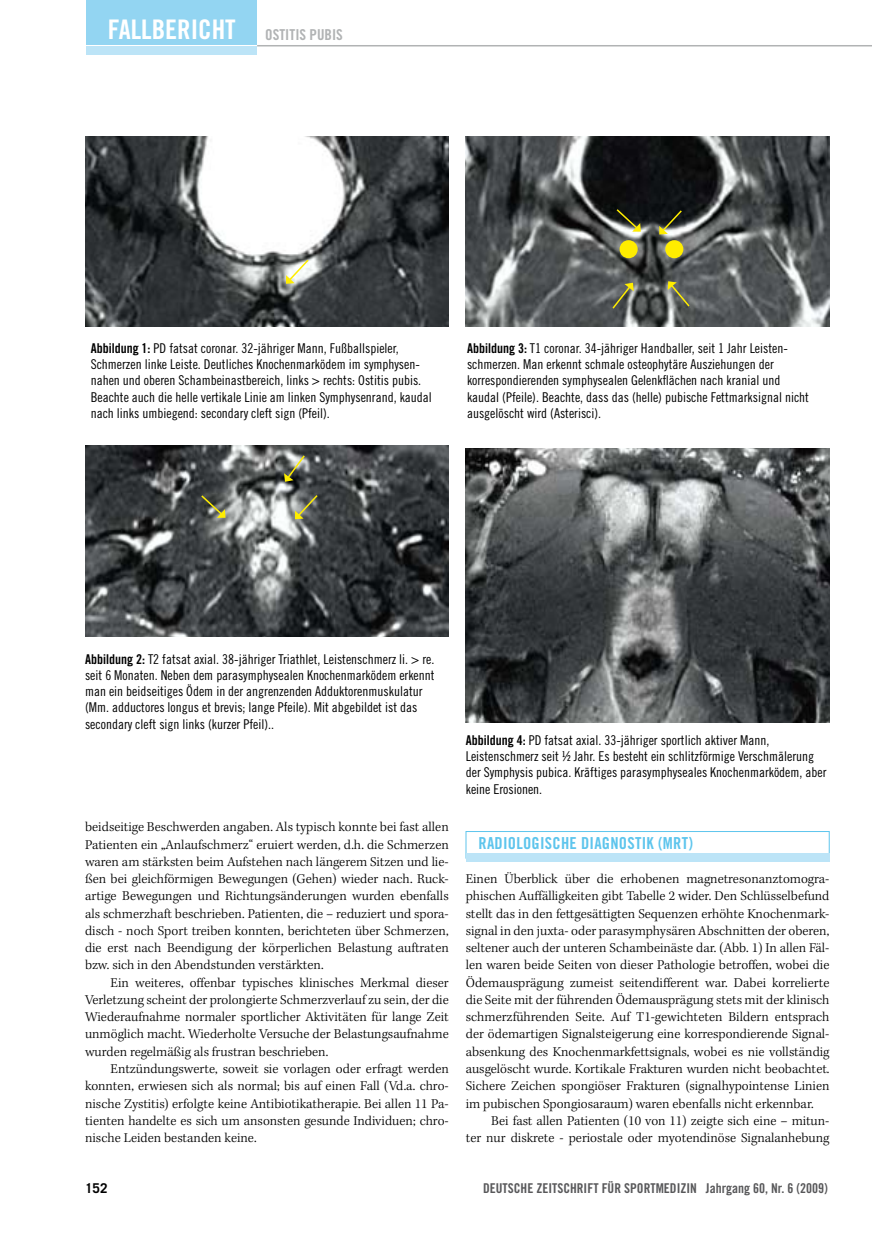
<style>
.page{position:relative;width:872px;height:1234px;background:#fff}
.page>*{position:absolute;margin:0;border:0;box-sizing:border-box;transform-origin:0 0}
.t1{font:16.5px "Trade Gothic LT Std Bd Cn 20";letter-spacing:.015em;color:#5ec5ed}
.t2{font:15px "Trade Gothic LT Std Bd Cn 20";color:#b1b3b4}
.t3{font:300 13.8px/17.2px "Kepler Std";color:#000;text-align:justify}
.t4{font:13.5px/16.2px "Trade Gothic LT Std Cn 18";color:#000}
.t5{font:13.5px "Trade Gothic LT Std Bd Cn 20";color:#58585a}
.t6{font:700 13.5px "Trade Gothic LT Std";color:#000}
.s1{font-size:27px;color:#fff}
.s2{font-family:"Trade Gothic LT Std Bd Cn 20"}
</style>
<div class="page">
<div style="left:86px;top:0;width:171px;height:46px;background:#93d5f2"></div>
<hr style="left:85px;top:45px;width:173px;height:1px;background:#fff">
<hr style="left:257px;top:45px;width:615px;height:1px;background:#b1b3b4">
<div style="left:86px;top:47px;width:171px;height:8px;background:#bce4f7"></div>
<div style="left:466px;top:831px;width:363px;height:27px;border:1px solid #5ec5ed"></div>
<div style="left:466px;top:853px;width:363px;height:8px;background:#bce4f7"></div>
<img style="left:85px;top:136px;width:364px;height:190px">
<img style="left:86px;top:445px;width:363px;height:191px">
<img style="left:466px;top:136px;width:363px;height:190px">
<img style="left:466px;top:448px;width:363px;height:274px">
<svg style="left:286px;top:258px;width:24px;height:26px"></svg>
<div style="left:666px;top:241px;width:16px;height:16px;background:#ffed00;border-radius:50%"></div>
<div style="left:665px;top:240px;width:18px;height:18px;border:2px solid #ffed00;border-radius:50%"></div>
<svg style="left:200px;top:493px;width:25px;height:24px"></svg>
<svg style="left:284px;top:453px;width:22px;height:28px"></svg>
<div style="left:620px;top:241px;width:17px;height:16px;background:#ffed00;border-radius:50%"></div>
<div style="left:619px;top:240px;width:18px;height:18px;border:2px solid #ffed00;border-radius:50%"></div>
<svg style="left:295px;top:493px;width:24px;height:26px"></svg>
<svg style="left:659px;top:209px;width:24px;height:25px"></svg>
<svg style="left:615px;top:207px;width:26px;height:24px"></svg>
<svg style="left:668px;top:281px;width:23px;height:27px"></svg>
<svg style="left:611px;top:283px;width:22px;height:27px"></svg>
<p class="t2" style="left:108px;top:25px;width:237px"><span class="s1">FALLBERICHT</span> OSTITIS PUBIS</p>
<p class="t4" style="left:91px;top:340px;width:343px"><span class="s2">ABBILDUNG 1:</span> PD fatsat coronar. 32-jähriger Mann, Fußballspieler, Schmerzen linke Leiste. Deutliches Knochenmarködem im symphysen&shy;nahen und oberen Schambeinastbereich, links &gt; rechts: Ostitis pubis.<br>Beachte auch die helle vertikale Linie am linken Symphysenrand, kaudal nach links umbiegend: secondary cleft sign (Pfeil).</p>
<p class="t4" style="left:467px;top:340px;width:343px"><span class="s2">ABBILDUNG 3:</span> T1 coronar. 34-jähriger Handballer, seit 1 Jahr Leisten&shy;schmerzen. Man erkennt schmale osteophytäre Ausziehungen der korrespondierenden symphysealen Gelenkflächen nach kranial und kaudal (Pfeile). Beachte, dass das (helle) pubische Fettmarksignal nicht ausgelöscht wird (Asterisci).</p>
<p class="t4" style="left:85px;top:650px;width:351px"><span class="s2">ABBILDUNG 2:</span> T2 fatsat axial. 38-jähriger Triathlet, Leistenschmerz li. &gt; re. seit 6 Monaten. Neben dem parasymphysealen Knochenmarködem erkennt man ein beidseitiges Ödem in der angrenzenden Adduktorenmuskulatur (Mm. adductores longus et brevis; lange Pfeile). Mit abgebildet ist das secondary cleft sign links (kurzer Pfeil)..</p>
<p class="t3" style="left:85px;top:818px;width:365px">beidseitige Beschwerden angaben. Als typisch konnte bei fast allen Patienten ein „Anlaufschmerz“ eruiert werden, d.h. die Schmerzen waren am stärksten beim Aufstehen nach längerem Sitzen und lie&shy;ßen bei gleichförmigen Bewegungen (Gehen) wieder nach. Ruck&shy;artige Bewegungen und Richtungsänderungen wurden ebenfalls als schmerzhaft beschrieben. Patienten, die – reduziert und spora&shy;disch - noch Sport treiben konnten, berichteten über Schmerzen, die erst nach Beendigung der körperlichen Belastung auftraten bzw. sich in den Abendstunden verstärkten.</p>
<p class="t3" style="left:85px;top:974px;width:365px;text-indent:26px">Ein weiteres, offenbar typisches klinisches Merkmal dieser Verletzung scheint der prolongierte Schmerzverlauf zu sein, der die Wiederaufnahme normaler sportlicher Aktivitäten für lange Zeit unmöglich macht. Wiederholte Versuche der Belastungsaufnahme wurden regelmäßig als frustran beschrieben.</p>
<p class="t3" style="left:85px;top:1060px;width:365px;text-indent:26px">Entzündungswerte, soweit sie vorlagen oder erfragt werden konnten, erwiesen sich als normal; bis auf einen Fall (Vd.a. chro&shy;nische Zystitis) erfolgte keine Antibiotikatherapie. Bei allen 11 Pa&shy;tienten handelte es sich um ansonsten gesunde Individuen; chro&shy;nische Leiden bestanden keine.</p>
<p class="t4" style="left:466px;top:731px;width:362px"><span class="s2">ABBILDUNG 4:</span> PD fatsat axial. 33-jähriger sportlich aktiver Mann, Leistenschmerz seit ½ Jahr. Es besteht ein schlitzförmige Verschmälerung der Symphysis pubica. Kräftiges parasymphyseales Knochenmarködem, aber keine Erosionen.</p>
<p class="t1" style="left:478px;top:832px;width:17px">RADIOLO</p>
<p class="t1" style="left:531px;top:832px;width:17px">GISCHE</p>
<p class="t1" style="left:581px;top:832px;width:46px">DIAGNOSTIK</p>
<p class="t1" style="left:658px;top:832px;width:36px">(MRT)</p>
<p class="t3" style="left:466px;top:870px;width:365px">Einen Überblick über die erhobenen magnetresonanztomogra&shy;phischen Auffälligkeiten gibt Tabelle 2 wider. Den Schlüsselbefund stellt das in den fettgesättigten Sequenzen erhöhte Knochenmark&shy;signal in den juxta- oder parasymphysären Abschnitten der oberen, seltener auch der unteren Schambeinäste dar. (Abb. 1) In allen Fäl&shy;len waren beide Seiten von dieser Pathologie betroffen, wobei die Ödemausprägung zumeist seitendifferent war. Dabei korrelierte die Seite mit der führenden Ödemausprägung stets mit der klinisch schmerzführenden Seite. Auf T1-gewichteten Bildern entsprach der ödemartigen Signalsteigerung eine korrespondierende Signal&shy;absenkung des Knochenmarkfettsignals, wobei es nie vollständig ausgelöscht wurde. Kortikale Frakturen wurden nicht beobachtet.<br>Sichere Zeichen spongiöser Frakturen (signalhypointense Linien im pubischen Spongiosaraum) waren ebenfalls nicht erkennbar.</p>
<p class="t3" style="left:466px;top:1112px;width:365px;text-align:right">Bei fast allen Patienten (10 von 11) zeigte sich eine – mitun-<br>ter nur diskrete - periostale oder myotendinöse Signalanhebung</p>
<p class="t6" style="left:85px;top:1179px;width:24px">152</p>
<p class="t5" style="left:483px;top:1179px;width:14px">DEUTSCHE</p>
<p class="t5" style="left:536px;top:1179px;width:13px">ZEITSCHRIFT</p>
<p class="t5" style="left:601px;top:1179px;width:36px">FÜR SPORT</p>
<p class="t5" style="left:655px;top:1179px;width:15px">MEDIZI</p>
<p class="t5" style="left:690px;top:1179px;width:139px">N JAHRGANG 60, NR. 6 (2009)</p>
</div>
